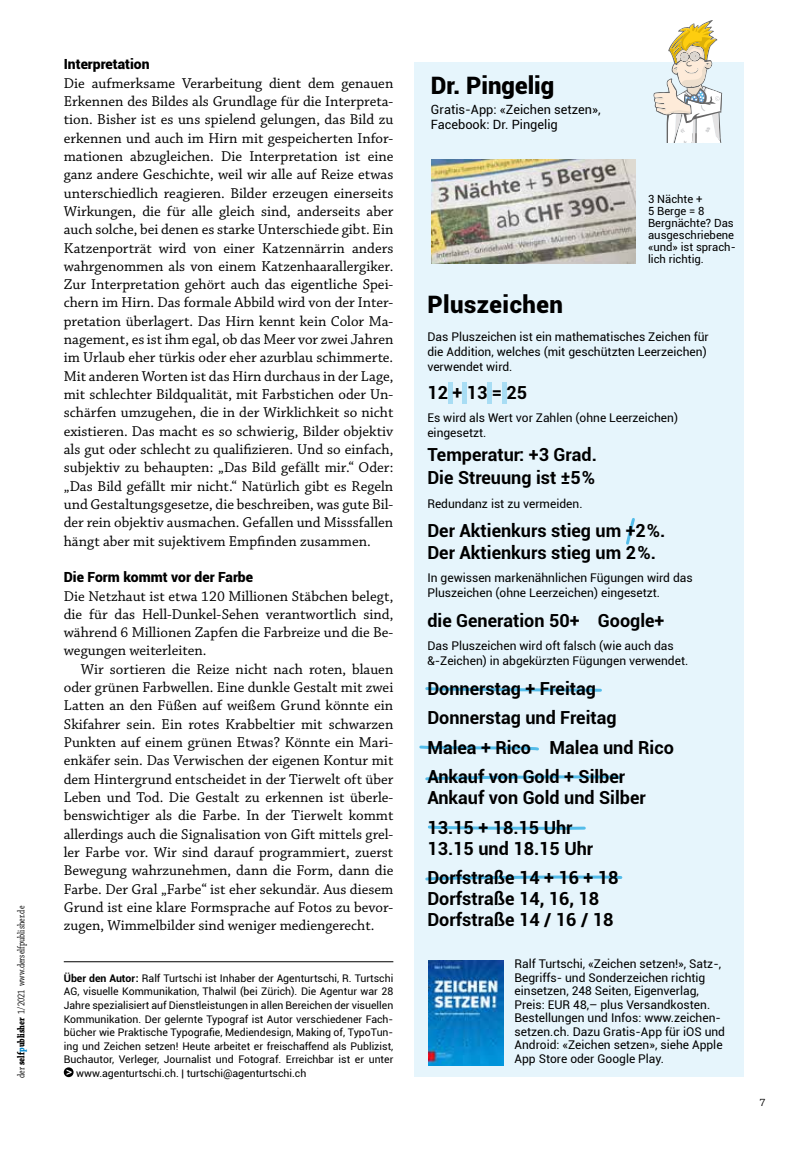
<style>
.page{position:relative;width:808px;height:1149px;background:#fff}
.page>*{position:absolute;margin:0;border:0;box-sizing:border-box;transform-origin:0 0}
.t1{font:900 24px "Roboto";letter-spacing:.015em;color:#000}
.t2{font:700 18px/29.5px "Roboto";color:#000}
.t3{font:15px/18.3px "Chaparral Pro";color:#000;text-align:justify}
.t4{font:900 13.95px "Roboto";color:#000}
.t5{font:12.75px/15.3px "Roboto";color:#000}
.t6{font:12px/13.5px "Roboto";color:#000}
.t7{font:11.25px/12px "Roboto";color:#000}
.t8{font:11.25px "Chaparral Pro";color:#000}
.t9{font:10.5px "Roboto";color:#000}
.t10{font:10.5px "Chaparral Pro";color:#000;scale:.76 1}
.s1{font-weight:700}
.s2{font-weight:700;color:#0086cb}
</style>
<div class="page">
<div style="left:415px;top:62px;width:329px;height:1014px;background:#e6f5fc"></div>
<img style="left:428px;top:960px;width:75px;height:104px">
<svg style="left:653px;top:20px;width:70px;height:123px"></svg>
<img style="left:431px;top:159px;width:205px;height:104px">
<hr style="left:448px;top:382px;width:4px;height:21px;background:#a8ddf4">
<div style="left:462px;top:382px;width:5px;height:21px;background:#a8ddf4"></div>
<div style="left:487px;top:382px;width:5px;height:21px;background:#a8ddf4"></div>
<div style="left:502px;top:382px;width:5px;height:21px;background:#a8ddf4"></div>
<svg style="left:425px;top:875px;width:198px;height:6px"></svg>
<svg style="left:425px;top:775px;width:198px;height:6px"></svg>
<svg style="left:626px;top:518px;width:9px;height:27px"></svg>
<svg style="left:425px;top:687px;width:177px;height:5px"></svg>
<svg style="left:419px;top:745px;width:120px;height:6px"></svg>
<svg style="left:428px;top:825px;width:158px;height:5px"></svg>
<svg style="left:64px;top:1066px;width:10px;height:10px"></svg>
<svg style="left:67px;top:1069px;width:5px;height:5px"></svg>
<hr style="left:64px;top:961px;width:329px;height:1px;background:#000">
<p class="t10" style="left:15px;top:1077px;width:227px;rotate:-90deg">der <span class="s1">self</span><span class="s2">p</span><span class="s1">ublisher</span> 1/2021 www.derselfpublisher.de</p>
<p class="t4" style="left:64px;top:54px;width:87px">Interpretation</p>
<p class="t3" style="left:64px;top:74px;width:331px">Die aufmerksame Verarbeitung dient dem genauen Erkennen des Bildes als Grundlage für die Interpreta&shy;tion. Bisher ist es uns spielend gelungen, das Bild zu erkennen und auch im Hirn mit gespeicherten Infor&shy;mationen abzugleichen. Die Interpretation ist eine ganz andere Geschichte, weil wir alle auf Reize etwas unterschiedlich reagieren. Bilder erzeugen einerseits Wirkungen, die für alle gleich sind, anderseits aber auch solche, bei denen es starke Unterschiede gibt. Ein Katzenporträt wird von einer Katzennärrin anders wahrgenommen als von einem Katzenhaarallergiker.<br>Zur Interpretation gehört auch das eigentliche Spei&shy;chern im Hirn. Das formale Abbild wird von der Inter&shy;pretation überlagert. Das Hirn kennt kein Color Ma&shy;nagement, es ist ihm egal, ob das Meer vor zwei Jahren im Urlaub eher türkis oder eher azurblau schimmerte.<br>Mit anderen Worten ist das Hirn durchaus in der Lage, mit schlechter Bildqualität, mit Farbstichen oder Un&shy;schärfen umzugehen, die in der Wirklichkeit so nicht existieren. Das macht es so schwierig, Bilder objektiv als gut oder schlecht zu qualifizieren. Und so einfach, subjektiv zu behaupten: „Das Bild gefällt mir.“ Oder: „Das Bild gefällt mir nicht.“ Natürlich gibt es Regeln und Gestaltungsgesetze, die beschreiben, was gute Bil&shy;der rein objektiv ausmachen. Gefallen und Misssfallen hängt aber mit sujektivem Empfinden zusammen.</p>
<p class="t4" style="left:64px;top:567px;width:191px">Die Form kommt vor der Farbe</p>
<p class="t3" style="left:64px;top:587px;width:331px">Die Netzhaut ist etwa 120 Millionen Stäbchen belegt, die für das Hell-Dunkel-Sehen verantwortlich sind, während 6 Millionen Zapfen die Farbreize und die Be&shy;wegungen weiterleiten.</p>
<p class="t3" style="left:64px;top:660px;width:331px;text-indent:17px">Wir sortieren die Reize nicht nach roten, blauen oder grünen Farbwellen. Eine dunkle Gestalt mit zwei Latten an den Füßen auf weißem Grund könnte ein Skifahrer sein. Ein rotes Krabbeltier mit schwarzen Punkten auf einem grünen Etwas? Könnte ein Mari&shy;enkäfer sein. Das Verwischen der eigenen Kontur mit dem Hintergrund entscheidet in der Tierwelt oft über Leben und Tod. Die Gestalt zu erkennen ist überle&shy;benswichtiger als die Farbe. In der Tierwelt kommt allerdings auch die Signalisation von Gift mittels grel&shy;ler Farbe vor. Wir sind darauf programmiert, zuerst Bewegung wahrzunehmen, dann die Form, dann die Farbe. Der Gral „Farbe“ ist eher sekundär. Aus diesem Grund ist eine klare Formsprache auf Fotos zu bevor&shy;zugen, Wimmelbilder sind weniger mediengerecht.</p>
<p class="t9" style="left:64px;top:970px;width:331px"><span class="s1">Über den Autor:</span> Ralf Turtschi ist Inhaber der Agenturtschi, R. Turtschi</p>
<p class="t9" style="left:64px;top:984px;width:331px">AG, visuelle Kommunikation, Thalwil (bei Zürich). Die Agentur war 28</p>
<p class="t9" style="left:64px;top:997px;width:331px">Jahre spezialisiert auf Dienstleistungen in allen Bereichen der visuellen</p>
<p class="t9" style="left:64px;top:1011px;width:331px">Kommunikation. Der gelernte Typograf ist Autor verschiedener Fach-</p>
<p class="t9" style="left:64px;top:1024px;width:331px">bücher wie Praktische Typografie, Mediendesign, Making of, TypoTun-</p>
<p class="t9" style="left:64px;top:1038px;width:331px">ing und Zeichen setzen! Heute arbeitet er freischaffend als Publizist,</p>
<p class="t9" style="left:64px;top:1051px;width:331px">Buchautor, Verleger, Journalist und Fotograf. Erreichbar ist er unter</p>
<p class="t9" style="left:76px;top:1065px;width:232px">www.agenturtschi.ch. | turtschi@agenturtschi.ch</p>
<h1 class="t1" style="left:431px;top:69px;width:125px">Dr. Pingelig</h1>
<p class="t5" style="left:431px;top:101px;width:171px">Gratis-App: «Zeichen setzen»,<br>Facebook: Dr. Pingelig</p>
<p class="t7" style="left:648px;top:192px;width:89px">3 Nächte +<br>5 Berge = 8<br>Bergnächte? Das ausgeschriebene «und» ist sprach&shy;lich richtig.</p>
<h1 class="t1" style="left:427px;top:287px;width:137px">Pluszeichen</h1>
<p class="t6" style="left:427px;top:329px;width:283px;line-height:15px">Das Pluszeichen ist ein mathematisches Zeichen für die Addition, welches (mit geschützten Leerzeichen) verwendet wird.</p>
<p class="t2" style="left:427px;top:377px;width:101px">12+13=25</p>
<p class="t6" style="left:427px;top:410px;width:252px;line-height:15px">Es wird als Wert vor Zahlen (ohne Leerzeichen) eingesetzt.</p>
<p class="t2" style="left:427px;top:442px;width:171px;line-height:23.5px">Temperatur: +3 Grad.<br>Die Streuung ist ±5%</p>
<p class="t6" style="left:427px;top:496px;width:157px">Redundanz ist zu vermeiden.</p>
<p class="t2" style="left:427px;top:519px;width:239px;line-height:21px">Der Aktienkurs stieg um +2%.<br>Der Aktienkurs stieg um 2%.</p>
<p class="t6" style="left:427px;top:569px;width:267px;line-height:15px">In gewissen markenähnlichen Fügungen wird das<br>Pluszeichen (ohne Leerzeichen) eingesetzt.</p>
<p class="t2" style="left:427px;top:604px;width:238px">die Generation 50+ Google+</p>
<p class="t6" style="left:427px;top:637px;width:262px;line-height:15px">Das Pluszeichen wird oft falsch (wie auch das &amp;--Zeichen) in abgekürzten Fügungen verwendet.</p>
<p class="t2" style="left:427px;top:672px;width:248px">Donnerstag + Freitag<br>Donnerstag und Freitag<br>Malea + Rico Malea und Rico<br>Ankauf von Gold + Silber</p>
<p class="t2" style="left:427px;top:782px;width:220px">Ankauf von Gold und Silber<br>13.15 + 18.15 Uhr</p>
<p class="t2" style="left:427px;top:832px;width:193px">13.15 und 18.15 Uhr<br>Dorfstraße 14 + 16 + 18</p>
<p class="t2" style="left:427px;top:887px;width:188px;line-height:21px">Dorfstraße 14, 16, 18<br>Dorfstraße 14 / 16 / 18</p>
<p class="t6" style="left:514px;top:956px;width:212px">Ralf Turtschi, «Zeichen setzen!», Satz-, Begriffs- und Sonderzeichen richtig einsetzen, 248 Seiten, Eigenverlag, Preis: EUR 48,– plus Versandkosten.<br>Bestellungen und Infos: www.zeichen&shy;setzen.ch. Dazu Gratis-App für iOS und Android: «Zeichen setzen», siehe Apple App Store oder Google Play.</p>
<p class="t8" style="left:759px;top:1096px;width:7px">7</p>
</div>
